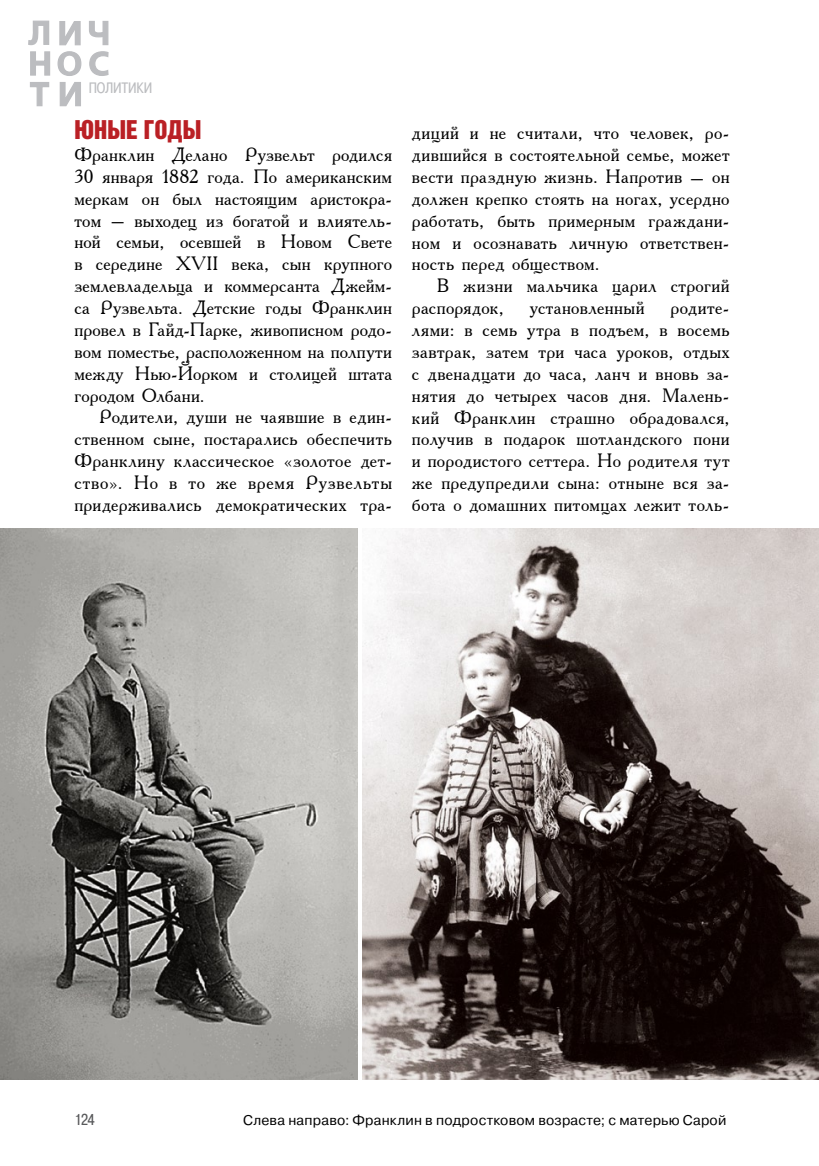
<style>
.page{position:relative;width:819px;height:1166px;background:#fff}
.page>*{position:absolute;margin:0;border:0;box-sizing:border-box;transform-origin:0 0}
.подзаголовок{font:26.25px "Bastion Kontrast Alt C";letter-spacing:.005em;color:#ba2025}
.осн_набор{font:19.25px/21.9px "Academy";letter-spacing:.025em;color:#000;text-align:justify}
.Без_абзаца{font:19.25px/21.9px "Academy";letter-spacing:.005em;color:#000;text-align:justify}
.t1{font:15.75px "Pragmatica Cond C";color:#58595b}
.t2{font:15.05px "Pragmatica Cond C";color:#bcbdc0}
.подпись_к_иллюстраци{font:14px "Pragmatica C";letter-spacing:.015em;color:#000}
</style>
<div class="page">
<svg style="left:89px;top:21px;width:20px;height:55px"></svg>
<svg style="left:28px;top:20px;width:23px;height:87px"></svg>
<svg style="left:57px;top:21px;width:25px;height:86px"></svg>
<img style="left:362px;top:528px;width:457px;height:552px">
<img style="left:0;top:528px;width:357px;height:552px">
<p class="t2" style="left:89px;top:79px;width:65px">ПОЛИТИКИ</p>
<p class="подзаголовок" style="left:74px;top:116px;width:128px">ЮНЫЕ ГОДЫ</p>
<p class="Без_абзаца" style="left:74px;top:143px;width:319px">Франклин Делано Рузвельт родился 30 января 1882 года. По американским меркам он был настоящим аристокра&shy;том – выходец из богатой и влиятель&shy;ной семьи, осевшей в Новом Свете в середине XVII века, сын крупного землевладельца и коммерсанта Джейм&shy;са Рузвельта. Детские годы Франклин провел в Гайд-Парке, живописном родо&shy;вом поместье, расположенном на полпути между Нью-Йорком и столицей штата городом Олбани.</p>
<p class="осн_набор" style="left:74px;top:406px;width:319px;text-indent:25px">Родители, души не чаявшие в един&shy;ственном сыне, постарались обеспечить Франклину классическое «золотое дет&shy;ство». Но в то же время Рузвельты придерживались демократических тра-</p>
<p class="осн_набор" style="left:412px;top:121px;width:319px">диций и не считали, что человек, ро&shy;дившийся в состоятельной семье, может вести праздную жизнь. Напротив – он должен крепко стоять на ногах, усердно работать, быть примерным граждани&shy;ном и осознавать личную ответствен&shy;ность перед обществом.</p>
<p class="осн_набор" style="left:412px;top:274px;width:319px;text-indent:25px">В жизни мальчика царил строгий распорядок,</p>
<p class="осн_набор" style="left:529px;top:296px;width:116px">установленный</p>
<p class="осн_набор" style="left:412px;top:296px;width:319px;text-indent:258px">родите&shy;лями: в семь утра в подъем, в восемь завтрак, затем три часа уроков, отдых с двенадцати до часа, ланч и вновь за&shy;нятия до четырех часов дня. Малень&shy;кий Франклин страшно обрадовался, получив в подарок шотландского пони и породистого сеттера. Но родителя тут же предупредили сына: отныне вся за&shy;бота о домашних питомцах лежит толь-</p>
<p class="t1" style="left:74px;top:1110px;width:22px">124</p>
<p class="подпись_к_иллюстраци" style="left:243px;top:1112px;width:484px">Слева направо: Франклин в подростковом возрасте; с матерью Сарой</p>
</div>
